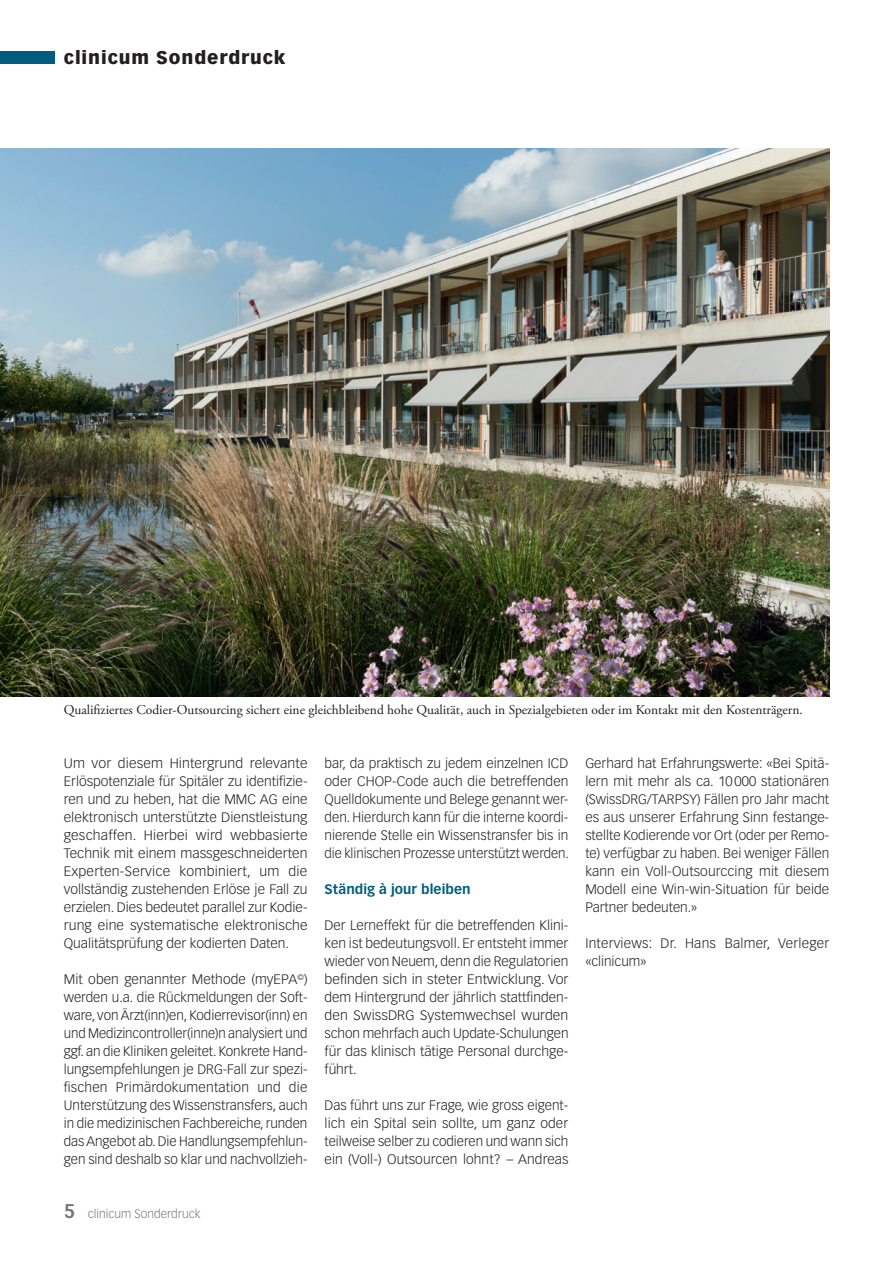
<style>
.page{position:relative;width:893px;height:1263px;background:#fff}
.page>*{position:absolute;margin:0;border:0;box-sizing:border-box;transform-origin:0 0}
.t1{font:900 18px "Vectora LT Std";letter-spacing:.05em;color:#231f20}
._3_Grundtext{font:300 13.5px/18px "Vectora LT Std";color:#231f20;text-align:justify}
._3_Grundtext-2{font:300 13.5px/18px "Vectora LT Std";color:#231f20;text-align:justify;scale:1.04 1}
._5_Legende{font:13.5px "Adobe Garamond Pro";color:#231f20}
._8_Zwischentitel{font:700 13.5px "Vectora LT Std";letter-spacing:.005em;color:#005d7d}
.t2{font:300 12px "Vectora LT Std";color:#76787b}
.s1{font-weight:700;font-size:19.5px}
</style>
<div class="page">
<div style="left:0;top:52px;width:54px;height:12px;background:#005d7d"></div>
<img style="left:0;top:149px;width:829px;height:547px">
<p class="t1" style="left:64px;top:46px;width:223px">clinicum Sonderdruck</p>
<p class="_5_Legende" style="left:64px;top:702px;width:741px">Qualifiziertes Codier-Outsourcing sichert eine gleichbleibend hohe Qualität, auch in Spezialgebieten oder im Kontakt mit den Kostenträgern.</p>
<p class="_3_Grundtext-2" style="left:64px;top:754px;width:236px">Um vor diesem Hintergrund relevante Erlöspotenziale fü r Spitä ler zu identifizie&shy;ren und zu heben, hat die MMC AG eine elektronisch unterstützte Dienstleistung geschaffen. Hierbei wird webbasierte Technik mit einem massgeschneiderten Experten-Service kombiniert, um die vollständig zustehenden Erlöse je Fall zu erzielen. Dies bedeutet parallel zur Kodie&shy;rung eine systematische elektronische Qualitätsprüfung der kodierten Daten.</p>
<p class="_3_Grundtext" style="left:64px;top:970px;width:245px">Mit oben genannter Methode (myEPA<sup>©</sup>) werden u.a. die Rückmeldungen der Soft&shy;ware, von Ärzt(inn)en, Kodierrevisor(inn) en und Medizincontroller(inne)n analysiert und ggf. an die Kliniken geleitet. Konkrete Hand&shy;lungsempfehlungen je DRG-Fall zur spezi&shy;fischen Primärdokumentation und die Unterstützung des Wissenstransfers, auch in die medizinischen Fachbereiche, runden das Angebot ab. Die Handlungsempfehlun&shy;gen sind deshalb so klar und nachvollzieh-</p>
<p class="t2" style="left:64px;top:1207px;width:138px"><span class="s1">5</span> clinicum Sonderdruck</p>
<p class="_3_Grundtext" style="left:325px;top:754px;width:246px">bar, da praktisch zu jedem einzelnen ICD oder CHOP-Code auch die betreffenden Quelldokumente und Belege genannt wer&shy;den. Hierdurch kann für die interne koordi&shy;nierende Stelle ein Wissenstransfer bis in die klinischen Prozesse unterstützt werden.</p>
<p class="_8_Zwischentitel" style="left:325px;top:881px;width:148px">Ständig à jour bleiben</p>
<p class="_3_Grundtext" style="left:325px;top:916px;width:245px">Der Lerneffekt für die betreffenden Klini&shy;ken ist bedeutungsvoll. Er entsteht immer wieder von Neuem, denn die Regulatorien befinden sich in steter Entwicklung. Vor dem Hintergrund der jährlich stattfinden&shy;den SwissDRG Systemwechsel wurden schon mehrfach auch Update-Schulungen für das klinisch tätige Personal durchge&shy;führt.</p>
<p class="_3_Grundtext" style="left:325px;top:1096px;width:245px">Das führt uns zur Frage, wie gross eigent&shy;lich ein Spital sein sollte, um ganz oder teilweise selber zu codieren und wann sich ein (Voll-) Outsourcen lohnt? – Andreas</p>
<p class="_3_Grundtext" style="left:585px;top:754px;width:245px">Gerhard hat Erfahrungswerte: «Bei Spitä&shy;lern mit mehr als ca. 10 000 stationären (SwissDRG/TARPSY) Fällen pro Jahr macht es aus unserer Erfahrung Sinn festange&shy;stellte Kodierende vor Ort (oder per Remo&shy;te) verfügbar zu haben. Bei weniger Fällen kann ein Voll-Outsourccing mit diesem Modell eine Win-win-Situation für beide Partner bedeuten.»</p>
<p class="_3_Grundtext" style="left:585px;top:934px;width:245px">Interviews: Dr. Hans Balmer, Verleger «clinicum»</p>
</div>
